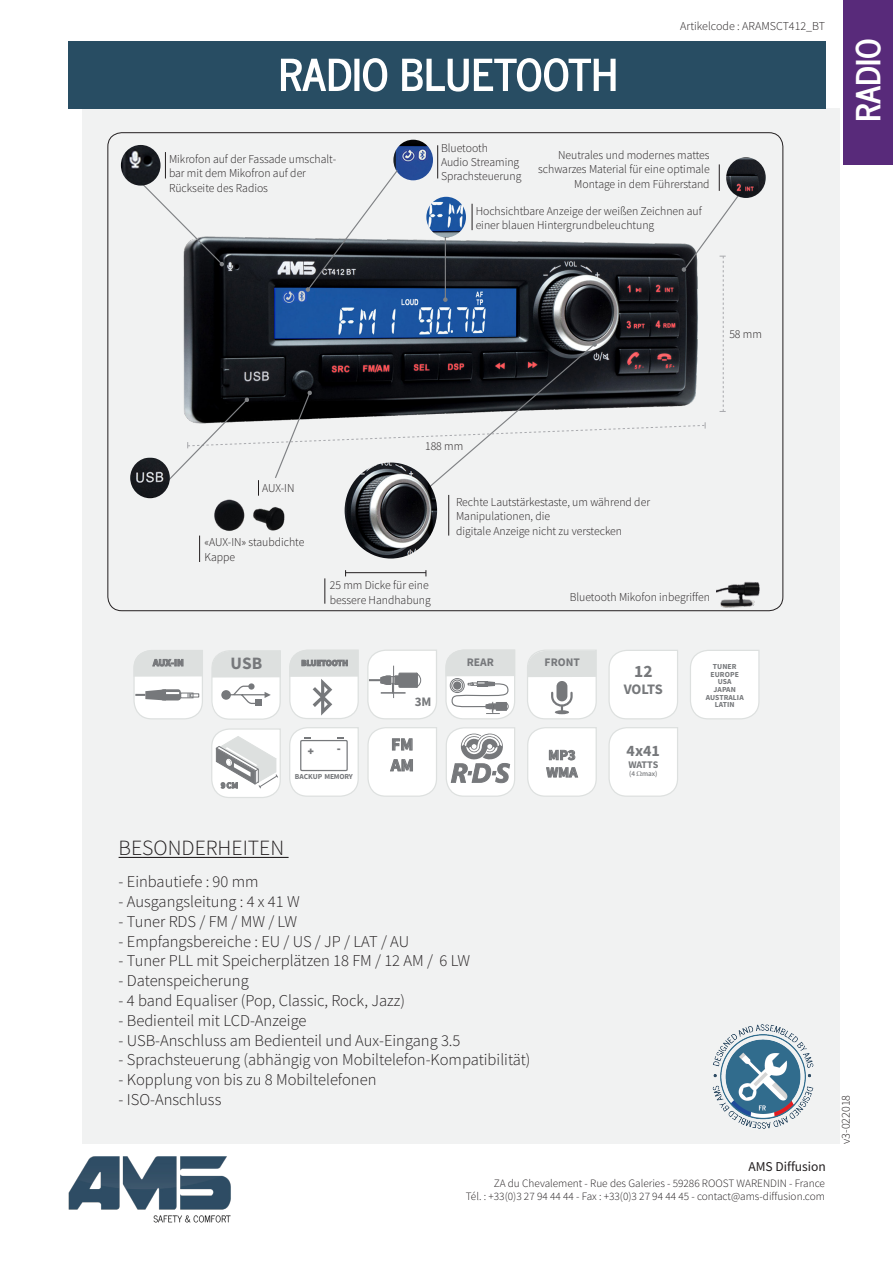
<style>
.page{position:relative;width:893px;height:1263px;background:#fff}
.page>*{position:absolute;margin:0;border:0;box-sizing:border-box;transform-origin:0 0}
.t1{font:700 33px "News Cycle";color:#fff}
.t2{font:300 21.75px "Mada";color:#231f20}
.t3{font:700 17.4px/20.9px "Mada";color:#76787b}
.t4{font:300 16.5px "Mada";color:#231f20}
.t5{font:700 15.9px "Mada";color:#76787b}
.t6{font:700 14.4px/17.4px "Mada";color:#76787b}
.t7{font:13.5px "Mada";color:#231f20}
.t8{font:700 13.05px "Mada";color:#76787b}
.t9{font:300 12px/14.4px "Mada";color:#231f20}
.t10{font:700 11.55px "Mada";color:#76787b}
.t11{font:300 11.25px/13.5px "Mada";color:#231f20;text-align:right}
.t12{font:700 10.2px "Mada";letter-spacing:-.01em;color:#76787b}
.t13{font:900 10.2px "Arial";color:#76787b}
.t14{font:700 8.7px "Mada";color:#76787b}
.t15{font:700 7.65px/7.6px "Mada";letter-spacing:.01em;color:#76787b;text-align:center}
.t16{font:700 7.65px "Mada";letter-spacing:-.025em;color:#76787b}
.t17{font:500 7.2px "Mada";color:#76787b}
</style>
<div class="page">
<div style="left:83px;top:108px;width:757px;height:1036px;background:#f1f2f2"></div>
<img style="left:713px;top:1024px;width:101px;height:105px">
<div style="left:844px;top:0;width:49px;height:165px;background:#582a7a"></div>
<svg style="left:690px;top:650px;width:70px;height:69px"></svg>
<svg style="left:608px;top:650px;width:70px;height:69px"></svg>
<svg style="left:527px;top:727px;width:70px;height:70px"></svg>
<svg style="left:367px;top:727px;width:70px;height:70px"></svg>
<svg style="left:211px;top:728px;width:70px;height:70px"></svg>
<svg style="left:289px;top:727px;width:70px;height:70px"></svg>
<svg style="left:445px;top:649px;width:70px;height:70px"></svg>
<svg style="left:367px;top:650px;width:70px;height:69px"></svg>
<svg style="left:527px;top:650px;width:70px;height:69px"></svg>
<svg style="left:133px;top:650px;width:70px;height:69px"></svg>
<svg style="left:446px;top:727px;width:69px;height:70px"></svg>
<svg style="left:289px;top:649px;width:70px;height:70px"></svg>
<svg style="left:211px;top:650px;width:70px;height:70px"></svg>
<div style="left:68px;top:41px;width:757px;height:67px;background:#284d63"></div>
<img style="left:68px;top:1156px;width:163px;height:67px">
<hr style="left:119px;top:857px;width:170px;height:1px;background:#231f20">
<img style="left:121px;top:145px;width:35px;height:41px">
<img style="left:395px;top:140px;width:37px;height:12px">
<svg style="left:199px;top:536px;width:1px;height:26px"></svg>
<hr style="left:448px;top:495px;width:1px;height:41px;background:#231f20">
<svg style="left:325px;top:578px;width:1px;height:26px"></svg>
<hr style="left:346px;top:572px;width:80px;height:1px;background:#231f20">
<img style="left:744px;top:157px;width:22px;height:41px">
<img style="left:716px;top:582px;width:44px;height:26px">
<img style="left:130px;top:461px;width:9px;height:34px">
<img style="left:345px;top:508px;width:92px;height:50px">
<hr style="left:437px;top:145px;width:1px;height:33px;background:#231f20">
<svg style="left:139px;top:152px;width:605px;height:356px"></svg>
<svg style="left:281px;top:58px;width:335px;height:34px"></svg>
<img style="left:211px;top:498px;width:38px;height:33px">
<img style="left:249px;top:498px;width:44px;height:33px">
<svg style="left:608px;top:727px;width:70px;height:70px"></svg>
<p class="t9" style="left:169px;top:152px;width:169px">Mikrofon auf der Fassade umschalt&shy;bar mit dem Mikofron auf der<br>Rückseite des Radios</p>
<p class="t9" style="left:680px;top:19px;width:146px">Artikelcode : ARAMSCT412_BT</p>
<p class="t9" style="left:441px;top:141px;width:48px">Bluetooth</p>
<p class="t9" style="left:441px;top:155px;width:80px">Audio Streaming</p>
<p class="t9" style="left:441px;top:170px;width:82px">Sprachsteuerung</p>
<p class="t9" style="left:476px;top:204px;width:228px">Hochsichtbare Anzeige der weißen Zeichnen auf einer blauen Hintergrundbeleuchtung</p>
<p class="t9" style="left:558px;top:148px;width:153px">Neutrales und modernes mattes</p>
<p class="t9" style="left:538px;top:163px;width:173px;text-align:right">schwarzes Material für eine optimale<br>Montage in dem Führerstand</p>
<h1 class="t1" style="left:839px;top:122px;width:85px;rotate:-90deg">RADIO</h1>
<p class="t9" style="left:729px;top:328px;width:34px">58 mm</p>
<p class="t9" style="left:262px;top:481px;width:34px">AUX-IN</p>
<p class="t9" style="left:205px;top:536px;width:101px">«AUX-IN» staubdichte<br>Kappe</p>
<p class="t9" style="left:425px;top:439px;width:40px">188 mm</p>
<p class="t9" style="left:330px;top:579px;width:102px">25 mm Dicke für eine bessere Handhabung</p>
<p class="t9" style="left:456px;top:495px;width:195px">Rechte Lautstärkestaste, um während der<br>Manipulationen, die</p>
<p class="t9" style="left:456px;top:524px;width:168px">digitale Anzeige nicht zu verstecken</p>
<p class="t9" style="left:570px;top:590px;width:142px">Bluetooth Mikofon inbegriffen</p>
<p class="t12" style="left:153px;top:657px;width:32px">AUX-IN</p>
<h3 class="t3" style="left:231px;top:653px;width:33px">USB</h3>
<p class="t14" style="left:301px;top:658px;width:48px">BLUETOOTH</p>
<p class="t10" style="left:545px;top:656px;width:37px">FRONT</p>
<p class="t10" style="left:467px;top:656px;width:29px">REAR</p>
<p class="t14" style="left:221px;top:780px;width:19px">9CM</p>
<p class="t13" style="left:308px;top:744px;width:8px">+</p>
<p class="t13" style="left:337px;top:740px;width:5px">-</p>
<p class="t16" style="left:295px;top:772px;width:59px">BACKUP MEMORY</p>
<p class="t8" style="left:415px;top:694px;width:18px">3M</p>
<h3 class="t3" style="left:391px;top:735px;width:25px">FM<br>AM</h3>
<p class="t6" style="left:546px;top:747px;width:33px">MP3<br>WMA</p>
<h3 class="t3" style="left:634px;top:662px;width:20px">12</h3>
<p class="t6" style="left:624px;top:682px;width:41px">VOLTS</p>
<h3 class="t5" style="left:627px;top:741px;width:35px">4x41</h3>
<p class="t12" style="left:628px;top:759px;width:31px">WATTS</p>
<p class="t17" style="left:629px;top:770px;width:30px">(4 max)</p>
<p class="t15" style="left:706px;top:663px;width:40px">TUNER<br>EUROPE<br>USA<br>JAPAN<br>AUSTRALIA<br>LATIN</p>
<p class="t2" style="left:119px;top:836px;width:167px">BESONDERHEITEN</p>
<p class="t4" style="left:119px;top:873px;width:141px">- Einbautiefe : 90 mm</p>
<p class="t4" style="left:119px;top:892px;width:183px">- Ausgangsleitung : 4 x 41 W</p>
<p class="t4" style="left:119px;top:912px;width:180px">- Tuner RDS / FM / MW / LW</p>
<p class="t4" style="left:119px;top:932px;width:292px">- Empfangsbereiche : EU / US / JP / LAT / AU</p>
<p class="t4" style="left:119px;top:952px;width:353px">- Tuner PLL mit Speicherplätzen 18 FM / 12 AM / 6 LW</p>
<p class="t4" style="left:119px;top:972px;width:132px">- Datenspeicherung</p>
<p class="t4" style="left:119px;top:991px;width:288px">- 4 band Equaliser (Pop, Classic, Rock, Jazz)</p>
<p class="t4" style="left:119px;top:1011px;width:189px">- Bedienteil mit LCD-Anzeige</p>
<p class="t4" style="left:119px;top:1031px;width:343px">- USB-Anschluss am Bedienteil und Aux-Eingang 3.5</p>
<p class="t4" style="left:119px;top:1051px;width:413px">- Sprachsteuerung (abhängig von Mobiltelefon-Kompatibilität)</p>
<p class="t4" style="left:119px;top:1071px;width:259px">- Kopplung von bis zu 8 Mobiltelefonen</p>
<p class="t4" style="left:119px;top:1090px;width:104px">- ISO-Anschluss</p>
<p class="t7" style="left:748px;top:1159px;width:79px">AMS Diffusion</p>
<p class="t11" style="left:466px;top:1177px;width:361px">ZA du Chevalement - Rue des Galeries - 59286 ROOST WARENDIN - France<br>Tél. : +33(0)3 27 94 44 44 - Fax : +33(0)3 27 94 44 45 - contact@ams-diffusion.com</p>
<p class="t9" style="left:839px;top:1144px;width:51px;rotate:-90deg">v3-022018</p>
</div>
